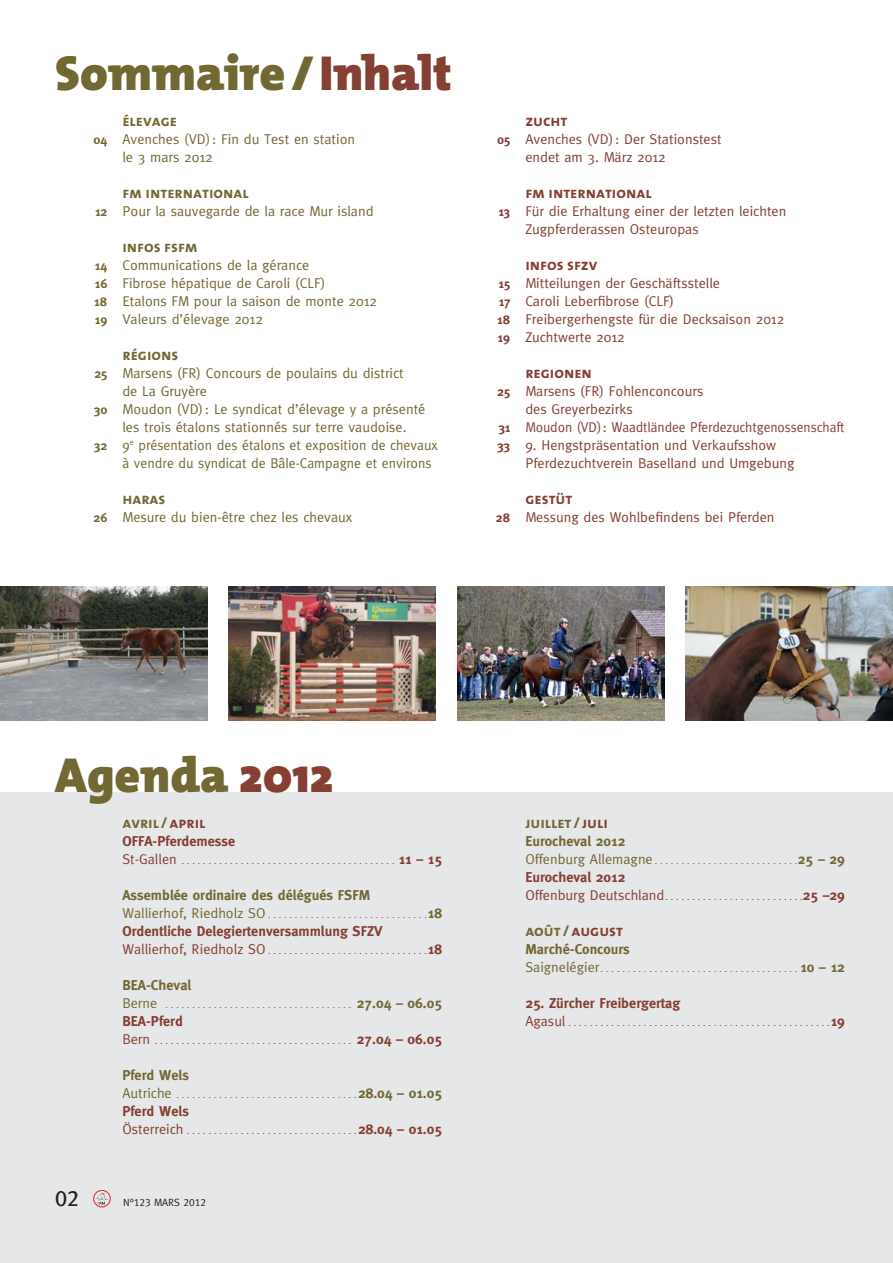
<style>
.page{position:relative;width:893px;height:1263px;background:#fff}
.page>*{position:absolute;margin:0;border:0;box-sizing:border-box;transform-origin:0 0}
.t1{font:900 49.5px "The Mix";color:#726834}
.t2{font:22.5px "Meta Plus Book Caps";color:#231f20}
.t3{font:15.75px "The Mix Bold Caps";color:#726834}
.t4{font:15.75px "The Mix Bold Caps";color:#853f33}
.t5{font:14.25px/18px "Meta";color:#726834}
.t6{font:14.25px/18px "Meta";color:#853f33}
.t7{font:700 14.25px "Meta";color:#853f33}
.t8{font:700 14.25px "Meta";color:#726834}
.t9{font:700 12.75px/18px "Meta Plus";color:#853f33;text-align:justify}
.t10{font:700 12.75px/18px "Meta Plus";color:#726834;text-align:justify}
.t11{font:10.5px "Meta Caps";color:#231f20}
.t12{font:9px "Meta";color:#853f33}
.t13{font:9px "Meta";color:#726834}
.s1{color:#853f33}
.s2{font-size:14.25px}
.s3{font-weight:700;font-size:14.25px}
.s4{color:#726834}
</style>
<div class="page">
<div style="left:0;top:792px;width:893px;height:471px;background:#e6e7e8"></div>
<div style="left:94px;top:1190px;width:16px;height:17px;border:1px solid #ed1c24;border-radius:50%"></div>
<svg style="left:95px;top:1192px;width:14px;height:13px"></svg>
<img style="left:0;top:587px;width:207px;height:133px">
<img style="left:229px;top:587px;width:207px;height:133px">
<img style="left:457px;top:587px;width:207px;height:133px">
<img style="left:686px;top:587px;width:207px;height:133px">
<h1 class="t1" style="left:55px;top:48px;width:398px">Sommaire / <span class="s1">Inhalt</span></h1>
<p class="t10" style="left:94px;top:131px;width:15px">04</p>
<p class="t10" style="left:95px;top:203px;width:14px">12</p>
<p class="t10" style="left:95px;top:257px;width:14px">14<br>16<br>18<br>19</p>
<p class="t10" style="left:94px;top:365px;width:15px">25</p>
<p class="t10" style="left:94px;top:401px;width:15px">30</p>
<p class="t10" style="left:94px;top:437px;width:15px">32</p>
<p class="t10" style="left:93px;top:509px;width:16px">26</p>
<p class="t3" style="left:122px;top:111px;width:56px">élevage</p>
<p class="t5" style="left:122px;top:132px;width:234px">Avenches (VD) : Fin du Test en station le 3 mars 2012</p>
<p class="t3" style="left:122px;top:183px;width:128px">fm international</p>
<p class="t5" style="left:122px;top:204px;width:253px">Pour la sauvegarde de la race Mur island</p>
<p class="t3" style="left:122px;top:237px;width:77px">infos fsfm</p>
<p class="t5" style="left:122px;top:258px;width:256px">Communications de la gérance<br>Fibrose hépatique de Caroli (CLF)<br>Etalons FM pour la saison de monte 2012<br>Valeurs d’élevage 2012</p>
<p class="t3" style="left:122px;top:345px;width:58px">régions</p>
<p class="t5" style="left:122px;top:366px;width:317px">Marsens (FR) Concours de poulains du district<br>de La Gruyère<br>Moudon (VD) : Le syndicat d’élevage y a présenté les trois étalons stationnés sur terre vaudoise.<br>9<sup>e</sup> présentation des étalons et exposition de chevaux à vendre du syndicat de Bâle-Campagne et environs</p>
<p class="t3" style="left:122px;top:489px;width:45px">haras</p>
<p class="t5" style="left:122px;top:510px;width:231px">Mesure du bien-être chez les chevaux</p>
<p class="t9" style="left:497px;top:131px;width:15px">05</p>
<p class="t9" style="left:499px;top:203px;width:13px">13</p>
<p class="t9" style="left:497px;top:275px;width:14px">15<br>17<br>18<br>19</p>
<p class="t9" style="left:497px;top:383px;width:15px">25</p>
<p class="t9" style="left:497px;top:419px;width:14px">31<br>33</p>
<p class="t9" style="left:496px;top:509px;width:16px">28</p>
<p class="t4" style="left:525px;top:111px;width:44px">zucht</p>
<p class="t6" style="left:525px;top:132px;width:198px">Avenches (VD) : Der Stationstest endet am 3. März 2012</p>
<p class="t4" style="left:525px;top:183px;width:128px">fm international</p>
<p class="t6" style="left:525px;top:204px;width:263px">Für die Erhaltung einer der letzten leichten<br>Zugpferderassen Osteuropas</p>
<p class="t4" style="left:525px;top:255px;width:74px">infos sfzv</p>
<p class="t6" style="left:525px;top:276px;width:260px">Mitteilungen der Geschäftsstelle<br>Caroli Leberfibrose (CLF)<br>Freibergerhengste für die Decksaison 2012<br>Zuchtwerte 2012</p>
<p class="t4" style="left:525px;top:363px;width:68px">regionen</p>
<p class="t6" style="left:525px;top:384px;width:321px">Marsens (FR) Fohlenconcours<br>des Greyerbezirks<br>Moudon (VD) : Waadtländee Pferdezuchtgenossenschaft</p>
<p class="t6" style="left:525px;top:438px;width:271px">9. Hengstpräsentation und Verkaufsshow<br>Pferdezuchtverein Baselland und Umgebung</p>
<p class="t4" style="left:525px;top:489px;width:49px">gestüt</p>
<p class="t6" style="left:525px;top:510px;width:251px">Messung des Wohlbefindens bei Pferden</p>
<h1 class="t1" style="left:55px;top:750px;width:280px">Agenda <span class="s1">2012</span></h1>
<p class="t3" style="left:122px;top:813px;width:85px">avril / <span class="s1">april</span></p>
<p class="t7" style="left:122px;top:834px;width:114px">OFFA-Pferdemesse</p>
<p class="t12" style="left:122px;top:858px;width:321px"><span class="s2">St-Gallen</span> ........................................ <span class="s3">11 – 15</span></p>
<p class="t8" style="left:122px;top:888px;width:249px">Assemblée ordinaire des délégués FSFM</p>
<p class="t13" style="left:122px;top:912px;width:321px"><span class="s2">Wallierhof, Riedholz SO</span> ..............................<span class="s3">18</span></p>
<p class="t7" style="left:122px;top:924px;width:262px">Ordentliche Delegiertenversammlung SFZV</p>
<p class="t12" style="left:122px;top:948px;width:321px"><span class="s2">Wallierhof, Riedholz SO</span> ..............................<span class="s3">18</span></p>
<p class="t8" style="left:122px;top:978px;width:70px">BEA-Cheval</p>
<p class="t13" style="left:122px;top:1002px;width:321px"><span class="s2">Berne</span> ................................... <span class="s3">27.04 – 06.05</span></p>
<p class="t7" style="left:122px;top:1014px;width:62px">BEA-Pferd</p>
<p class="t12" style="left:122px;top:1038px;width:321px"><span class="s2">Bern</span> ..................................... <span class="s3">27.04 – 06.05</span></p>
<p class="t8" style="left:122px;top:1068px;width:68px">Pferd Wels</p>
<p class="t13" style="left:122px;top:1092px;width:321px"><span class="s2">Autriche</span> ..................................<span class="s3">28.04 – 01.05</span></p>
<p class="t7" style="left:122px;top:1104px;width:68px">Pferd Wels</p>
<p class="t12" style="left:122px;top:1128px;width:321px"><span class="s2">Österreich</span> ................................<span class="s3">28.04 – 01.05</span></p>
<h2 class="t2" style="left:55px;top:1185px;width:26px">02</h2>
<p class="t11" style="left:123px;top:1199px;width:84px">N°123 MARS 2012</p>
<h2 class="t2" style="left:55px;top:1185px;width:14px">2</h2>
<p class="t11" style="left:111px;top:1199px;width:84px">N°123 MARS 2012</p>
<p class="t3" style="left:525px;top:813px;width:84px">juillet / <span class="s1">juli</span></p>
<p class="t8" style="left:525px;top:834px;width:101px">Eurocheval 2012</p>
<p class="t13" style="left:525px;top:858px;width:321px"><span class="s2">Offenburg Allemagne</span> ...........................<span class="s3">25 – 29</span></p>
<p class="t7" style="left:525px;top:870px;width:101px">Eurocheval 2012</p>
<p class="t12" style="left:525px;top:894px;width:321px"><span class="s2">Offenburg Deutschland</span> ..........................<span class="s3">25 –29</span></p>
<p class="t4" style="left:525px;top:921px;width:99px"><span class="s4">août /</span> august</p>
<p class="t8" style="left:525px;top:942px;width:106px">Marché-Concours</p>
<p class="t13" style="left:525px;top:966px;width:321px"><span class="s2">Saignelégier</span> .....................................<span class="s3">10 – 12</span></p>
<p class="t7" style="left:525px;top:996px;width:156px">25. Zürcher Freibergertag</p>
<p class="t12" style="left:525px;top:1020px;width:321px"><span class="s2">Agasul</span> .................................................<span class="s3">19</span></p>
</div>
